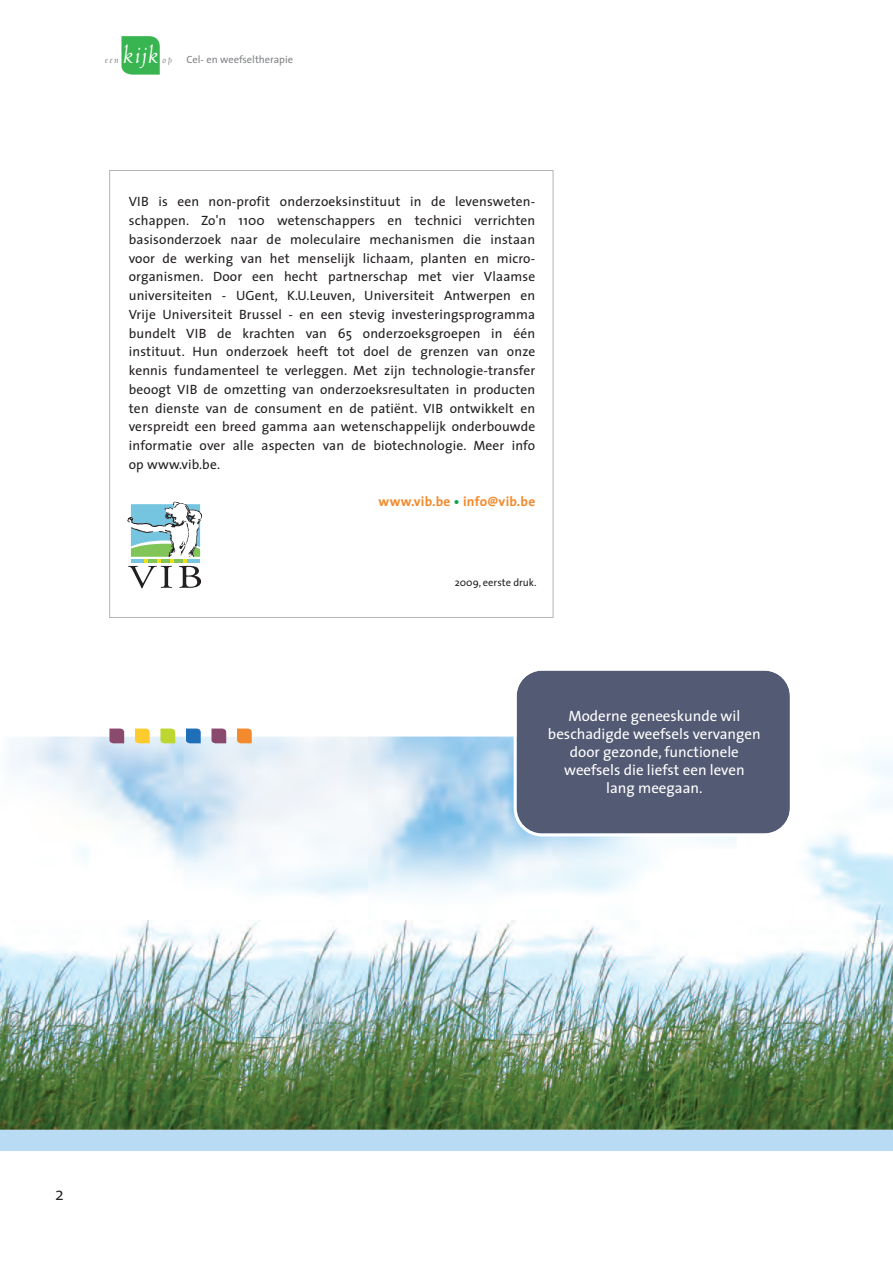
<style>
.page{position:relative;width:893px;height:1263px;background:#fff}
.page>*{position:absolute;margin:0;border:0;box-sizing:border-box;transform-origin:0 0}
.t1{font:italic 25.2px "Weiss";color:#fff}
.t2{font:300 18px "The Sans";color:#231f20}
.t3{font:15px/18px "The Sans";color:#fff;text-align:center}
.t4{font:13.5px/18.8px "The Sans";letter-spacing:.01em;color:#231f20;text-align:justify}
.t5{font:700 13.5px "The Sans";letter-spacing:.02em;color:#f38a2d}
.t6{font:10.5px "The Sans";color:#808285}
.t7{font:10.5px "The Sans";color:#231f20}
.t8{font:italic 10.5px "Weiss";color:#808285}
.s1{color:#00a54f}
</style>
<div class="page">
<div style="left:0;top:810px;width:893px;height:340px;background:#b9dbf3"></div>
<img style="left:0;top:736px;width:893px;height:394px">
<svg style="left:109px;top:728px;width:15px;height:15px"></svg>
<svg style="left:135px;top:728px;width:15px;height:15px"></svg>
<svg style="left:160px;top:728px;width:15px;height:15px"></svg>
<svg style="left:186px;top:728px;width:15px;height:15px"></svg>
<svg style="left:211px;top:728px;width:15px;height:15px"></svg>
<svg style="left:237px;top:728px;width:15px;height:15px"></svg>
<svg style="left:121px;top:36px;width:39px;height:39px;background:#43b95b"></svg>
<div style="left:514px;top:670px;width:279px;height:166px;background:#535a73"></div>
<svg style="left:127px;top:501px;width:75px;height:87px"></svg>
<h1 class="t1" style="left:123px;top:45px;width:36px">kijk</h1>
<p class="t8" style="left:163px;top:56px;width:11px">op</p>
<p class="t6" style="left:187px;top:56px;width:108px">Cel- en weefseltherapie</p>
<p class="t8" style="left:105px;top:56px;width:15px">een</p>
<p class="t4" style="left:129px;top:194px;width:408px">VIB is een non-profit onderzoeksinstituut in de levensweten&shy;schappen. Zo'n 1100 wetenschappers en technici verrichten basisonderzoek naar de moleculaire mechanismen die instaan voor de werking van het menselijk lichaam, planten en micro&shy;organismen. Door een hecht partnerschap met vier Vlaamse universiteiten - UGent, K.U.Leuven, Universiteit Antwerpen en Vrije Universiteit Brussel - en een stevig investeringsprogramma bundelt VIB de krachten van 65 onderzoeksgroepen in één instituut. Hun onderzoek heeft tot doel de grenzen van onze kennis fundamenteel te verleggen. Met zijn technologie-transfer beoogt VIB de omzetting van onderzoeksresultaten in producten ten dienste van de consument en de patiënt. VIB ontwikkelt en verspreidt een breed gamma aan wetenschappelijk onderbouwde informatie over alle aspecten van de biotechnologie. Meer info op www.vib.be.</p>
<p class="t5" style="left:379px;top:496px;width:158px">www.vib.be <span class="s1">•</span> info@vib.be</p>
<p class="t7" style="left:455px;top:579px;width:83px">2009, eerste druk.</p>
<p class="t3" style="left:548px;top:708px;width:214px">Moderne geneeskunde wil beschadigde weefsels vervangen door gezonde, functionele weefsels die liefst een leven lang meegaan.</p>
<h2 class="t2" style="left:55px;top:1188px;width:10px">2</h2>
</div>
